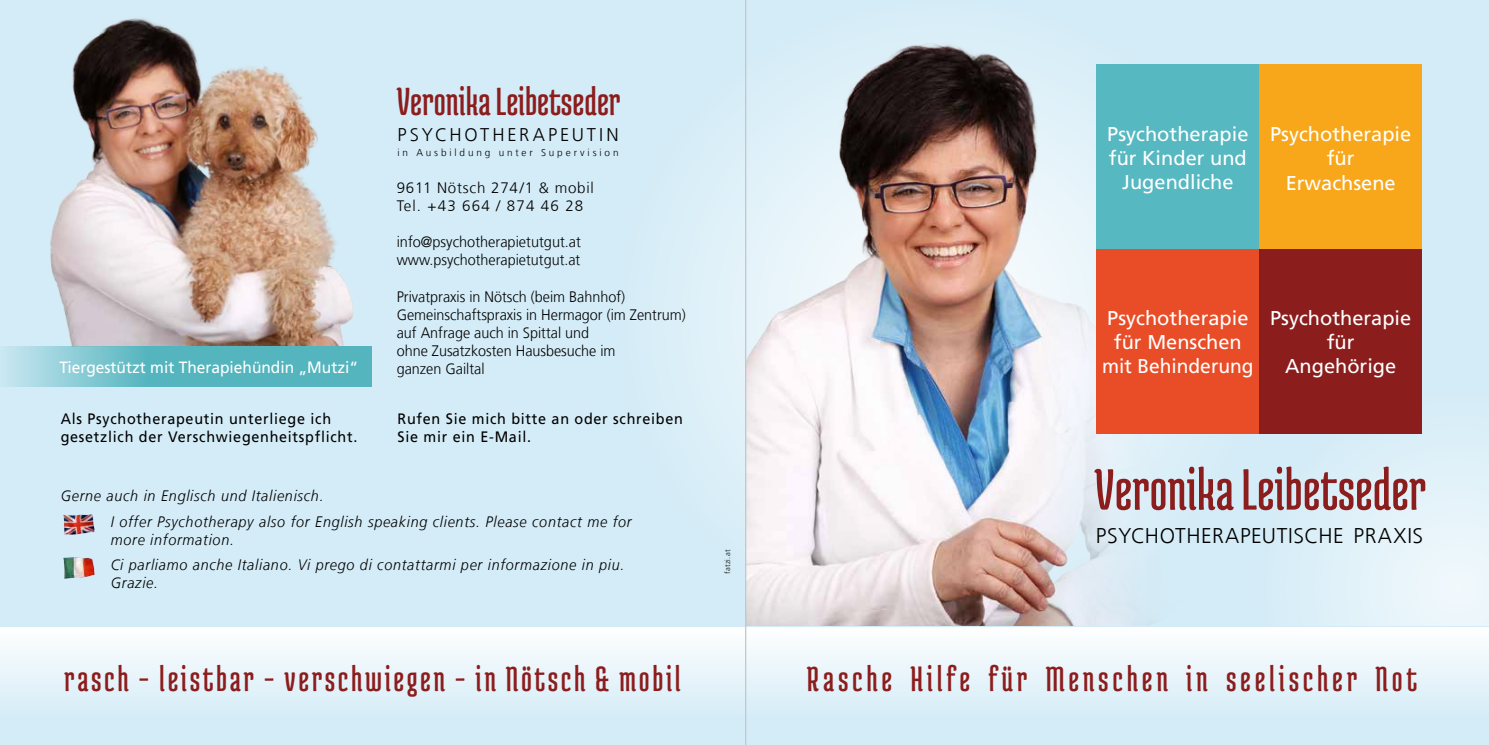
<style>
.page{position:relative;width:1489px;height:745px;background:#fff}
.page>*{position:absolute;margin:0;border:0;box-sizing:border-box;transform-origin:0 0}
.t1{font:61.75px "Medula One";color:#8c1d1d}
.t2{font:41.62px "Medula One";color:#8c1d1d}
.t3{font:37.5px "Medula One";letter-spacing:.07em;color:#8c1d1d}
.t4{font:37.5px "Medula One";letter-spacing:.1em;color:#8c1d1d}
.t5{font:300 21.25px "Sto Frutiger";letter-spacing:.03em;color:#000}
.t6{font:20px/24px "Sto Frutiger";color:#fff;text-align:center}
.t7{font:300 18.38px "Sto Frutiger";letter-spacing:.16em;color:#000}
.t8{font:16.38px "Sto Frutiger";color:#fff;scale:.95 1}
.t9{font:italic 300 15.12px/25.2px "Sto Frutiger";letter-spacing:.05em;color:#000;scale:.95 1}
.t10{font:300 15.12px/18.1px "Sto Frutiger";color:#000;scale:.95 1}
.t11{font:15.12px/18.1px "Sto Frutiger";letter-spacing:.05em;color:#000;scale:.95 1}
.t12{font:300 15.12px/18.1px "Sto Frutiger";color:#000;scale:.96 1}
.t13{font:300 15.12px/18.1px "Sto Frutiger";letter-spacing:.05em;color:#000}
.t14{font:300 10px "Sto Frutiger";letter-spacing:.285em;color:#000}
.t15{font:300 7.5px "Sto Frutiger";letter-spacing:.05em;color:#000}
</style>
<div class="page">
<div style="left:0;top:0;width:747px;height:632px;background:#d4ecf7"></div>
<div style="left:0;top:626px;width:746px;height:118px;background:#d4ecf7"></div>
<div style="left:0;top:626px;width:762px;height:99px;background:linear-gradient(to bottom,#fffffe,#d2ebf6)"></div>
<div style="left:744px;top:0;width:744px;height:632px;background:#d4ecf7"></div>
<svg style="left:1252px;top:391px;width:236px;height:235px;fill:#def0f8"></svg>
<div style="left:614px;top:3px;width:655px;height:626px;background:#d9eef8;border-radius:50%"></div>
<img style="left:746px;top:33px;width:471px;height:593px">
<img style="left:50px;top:18px;width:303px;height:328px">
<div style="left:744px;top:626px;width:744px;height:118px;background:#d4ecf7"></div>
<div style="left:744px;top:626px;width:744px;height:99px;background:linear-gradient(to bottom,#fffefe,#d2ebf6)"></div>
<hr style="left:745px;top:0;width:1px;height:744px;background:#c5c6c6">
<svg style="left:2px;top:346px;width:369px;height:40px;background:#6bbec8"></svg>
<img style="left:64px;top:514px;width:31px;height:20px">
<img style="left:64px;top:557px;width:31px;height:21px">
<div style="left:1096px;top:65px;width:162px;height:184px;background:#56b8c1"></div>
<div style="left:1096px;top:249px;width:162px;height:184px;background:#e94d27"></div>
<div style="left:1259px;top:65px;width:162px;height:184px;background:#f7a719"></div>
<div style="left:1259px;top:249px;width:162px;height:184px;background:#8c1d1d"></div>
<h2 class="t2" style="left:396px;top:80px;width:225px">Veronika Leibetseder</h2>
<p class="t8" style="left:59px;top:357px;width:316px">Tiergestützt mit Therapiehündin „Mutzi“</p>
<p class="t11" style="left:61px;top:409px;width:314px">Als Psychotherapeutin unterliege ich gesetzlich der Verschwiegenheitspflicht.</p>
<p class="t7" style="left:397px;top:124px;width:222px">PSYCHOTHERAPEUTIN</p>
<p class="t14" style="left:397px;top:147px;width:222px">in Ausbildung unter Supervision</p>
<p class="t13" style="left:396px;top:178px;width:199px">9611 Nötsch 274/1 &amp; mobil<br>Tel. +43 664 / 874 46 28</p>
<p class="t12" style="left:396px;top:233px;width:193px">info@psychotherapietutgut.at www.psychotherapietutgut.at</p>
<p class="t10" style="left:396px;top:287px;width:306px">Privatpraxis in Nötsch (beim Bahnhof)<br>Gemeinschaftspraxis in Hermagor (im Zentrum) auf Anfrage auch in Spittal und<br>ohne Zusatzkosten Hausbesuche im<br>ganzen Gailtal</p>
<p class="t11" style="left:397px;top:409px;width:302px">Rufen Sie mich bitte an oder schreiben<br>Sie mir ein E-Mail.</p>
<p class="t9" style="left:111px;top:483px;width:550px;text-indent:-50px">Gerne auch in Englisch und Italienisch.<br>I offer Psychotherapy also for English speaking clients. Please contact me for</p>
<p class="t9" style="left:111px;top:526px;width:542px">more information.<br>Ci parliamo anche Italiano. Vi prego di contattarmi per informazione in piu.</p>
<p class="t9" style="left:111px;top:570px;width:51px">Grazie.</p>
<h3 class="t3" style="left:64px;top:658px;width:618px">rasch – leistbar – verschwiegen – in Nötsch &amp; mobil</h3>
<p class="t15" style="left:723px;top:574px;width:26px;rotate:-90deg">fatzi.at</p>
<h3 class="t6" style="left:1107px;top:122px;width:143px">Psychotherapie für Kinder und<br>Jugendliche</h3>
<h3 class="t6" style="left:1269px;top:122px;width:143px">Psychotherapie für<br>Erwachsene</h3>
<h3 class="t6" style="left:1102px;top:306px;width:153px">Psychotherapie für Menschen mit Behinderung</h3>
<h3 class="t6" style="left:1269px;top:306px;width:143px">Psychotherapie für<br>Angehörige</h3>
<h1 class="t1" style="left:1094px;top:457px;width:333px">Veronika Leibetseder</h1>
<h3 class="t5" style="left:1095px;top:523px;width:329px">PSYCHOTHERAPEUTISCHE PRAXIS</h3>
<h3 class="t4" style="left:807px;top:658px;width:611px">Rasche Hilfe für Menschen in seelischer Not</h3>
</div>
